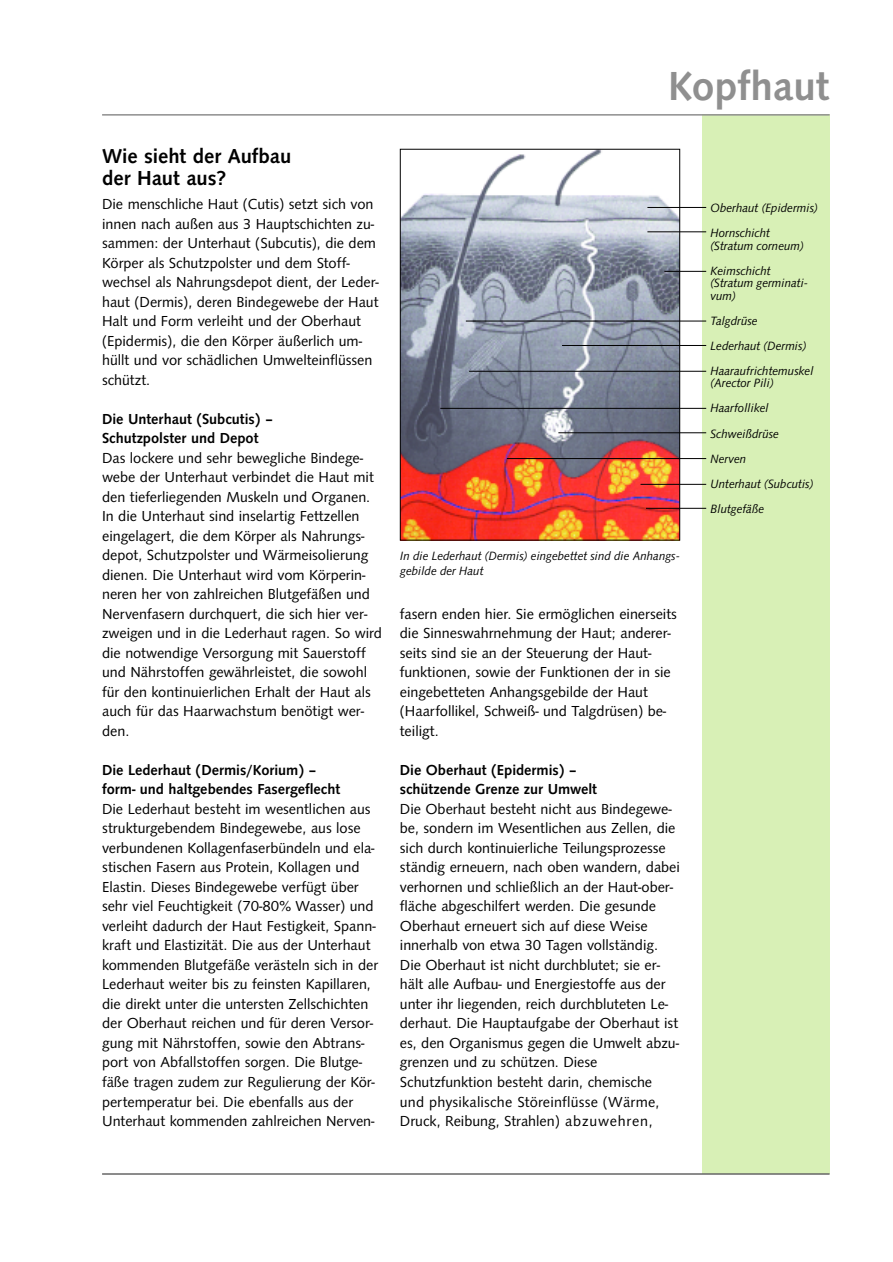
<style>
.page{position:relative;width:893px;height:1262px;background:#fff}
.page>*{position:absolute;margin:0;border:0;box-sizing:border-box;transform-origin:0 0}
.t1{font:500 42px "Syntax T";color:#8f8f8f}
.t2{font:500 21px/22.5px "Syntax T";color:#000}
.t3{font:15px/19.5px "Syntax T";color:#000}
.t4{font:500 15px/19.5px "Syntax T";color:#000}
.t5{font:italic 12px/25px "Syntax";color:#000;scale:.96 1}
</style>
<div class="page">
<div style="left:702px;top:115px;width:127px;height:1059px;background:#d8f0b6"></div>
<hr style="left:102px;top:1173px;width:727px;height:1px;background:#666">
<hr style="left:102px;top:114px;width:727px;height:2px;background:#8f8f8f">
<img style="left:402px;top:151px;width:276px;height:387px">
<div style="left:400px;top:149px;width:280px;height:391px;border:1px solid #000"></div>
<hr style="left:647px;top:207px;width:59px;height:1px;background:#000">
<hr style="left:647px;top:231px;width:59px;height:1px;background:#000">
<hr style="left:664px;top:271px;width:42px;height:1px;background:#000">
<hr style="left:466px;top:321px;width:240px;height:1px;background:#000">
<hr style="left:562px;top:345px;width:144px;height:1px;background:#000">
<hr style="left:440px;top:408px;width:266px;height:1px;background:#000">
<hr style="left:558px;top:432px;width:148px;height:1px;background:#000">
<hr style="left:507px;top:458px;width:199px;height:1px;background:#000">
<hr style="left:640px;top:484px;width:66px;height:1px;background:#000">
<hr style="left:646px;top:508px;width:60px;height:1px;background:#000">
<hr style="left:469px;top:371px;width:237px;height:1px;background:#000">
<h2 class="t2" style="left:102px;top:147px;width:191px">Wie sieht der Aufbau der Haut aus?</h2>
<p class="t3" style="left:102px;top:196px;width:278px">Die menschliche Haut (Cutis) setzt sich von innen nach außen aus 3 Hauptschichten zu&shy;sammen: der Unterhaut (Subcutis), die dem Körper als Schutzpolster und dem Stoff&shy;wechsel als Nahrungsdepot dient, der Leder&shy;haut (Dermis), deren Bindegewebe der Haut Halt und Form verleiht und der Oberhaut (Epidermis), die den Körper äußerlich um&shy;hüllt und vor schädlichen Umwelteinflüssen schützt.</p>
<p class="t4" style="left:102px;top:410px;width:172px">Die Unterhaut (Subcutis) –<br>Schutzpolster und Depot</p>
<p class="t3" style="left:102px;top:449px;width:281px">Das lockere und sehr bewegliche Bindege&shy;webe der Unterhaut verbindet die Haut mit den tieferliegenden Muskeln und Organen.<br>In die Unterhaut sind inselartig Fettzellen eingelagert, die dem Körper als Nahrungs&shy;depot, Schutzpolster und Wärmeisolierung dienen. Die Unterhaut wird vom Körperin&shy;neren her von zahlreichen Blutgefäßen und Nervenfasern durchquert, die sich hier ver&shy;zweigen und in die Lederhaut ragen. So wird die notwendige Versorgung mit Sauerstoff und Nährstoffen gewährleistet, die sowohl für den kontinuierlichen Erhalt der Haut als auch für das Haarwachstum benötigt wer&shy;den.</p>
<p class="t4" style="left:102px;top:761px;width:240px">Die Lederhaut (Dermis/Korium) – form- und haltgebendes Fasergeflecht</p>
<p class="t3" style="left:102px;top:800px;width:277px">Die Lederhaut besteht im wesentlichen aus strukturgebendem Bindegewebe, aus lose verbundenen Kollagenfaserbündeln und ela&shy;stischen Fasern aus Protein, Kollagen und Elastin. Dieses Bindegewebe verfügt über sehr viel Feuchtigkeit (70-80% Wasser) und verleiht dadurch der Haut Festigkeit, Spann&shy;kraft und Elastizität. Die aus der Unterhaut kommenden Blutgefäße verästeln sich in der Lederhaut weiter bis zu feinsten Kapillaren, die direkt unter die untersten Zellschichten der Oberhaut reichen und für deren Versor&shy;gung mit Nährstoffen, sowie den Abtrans&shy;port von Abfallstoffen sorgen. Die Blutge&shy;fäße tragen zudem zur Regulierung der Kör&shy;pertemperatur bei. Die ebenfalls aus der Unterhaut kommenden zahlreichen Nerven-</p>
<h1 class="t1" style="left:668px;top:71px;width:163px">Kopfhaut</h1>
<p class="t5" style="left:400px;top:549px;width:293px;line-height:15px">In die Lederhaut (Dermis) eingebettet sind die Anhangs&shy;gebilde der Haut</p>
<p class="t3" style="left:400px;top:605px;width:278px">fasern enden hier. Sie ermöglichen einerseits die Sinneswahrnehmung der Haut; anderer&shy;seits sind sie an der Steuerung der Haut&shy;funktionen, sowie der Funktionen der in sie eingebetteten Anhangsgebilde der Haut (Haarfollikel, Schweiß- und Talgdrüsen) be&shy;teiligt.</p>
<p class="t4" style="left:400px;top:761px;width:199px">Die Oberhaut (Epidermis) – schützende Grenze zur Umwelt</p>
<p class="t3" style="left:400px;top:800px;width:281px">Die Oberhaut besteht nicht aus Bindegewe&shy;be, sondern im Wesentlichen aus Zellen, die sich durch kontinuierliche Teilungsprozesse ständig erneuern, nach oben wandern, dabei verhornen und schließlich an der Haut-ober&shy;fläche abgeschilfert werden. Die gesunde Oberhaut erneuert sich auf diese Weise innerhalb von etwa 30 Tagen vollständig.<br>Die Oberhaut ist nicht durchblutet; sie er&shy;hält alle Aufbau- und Energiestoffe aus der unter ihr liegenden, reich durchbluteten Le&shy;derhaut. Die Hauptaufgabe der Oberhaut ist es, den Organismus gegen die Umwelt abzu&shy;grenzen und zu schützen. Diese Schutzfunktion besteht darin, chemische und physikalische Störeinflüsse (Wärme, Druck, Reibung, Strahlen) abzuwehren,</p>
<p class="t5" style="left:710px;top:196px;width:113px">Oberhaut (Epidermis)<br>Hornschicht</p>
<p class="t5" style="left:710px;top:234px;width:99px">(Stratum corneum)<br>Keimschicht</p>
<p class="t5" style="left:710px;top:278px;width:103px;line-height:12.6px">(Stratum germinati&shy;vum)</p>
<p class="t5" style="left:710px;top:309px;width:109px">Talgdrüse<br>Lederhaut (Dermis)<br>Haaraufrichtemuskel</p>
<p class="t5" style="left:710px;top:372px;width:109px">(Arector Pili)<br>Haarfollikel<br>Schweißdrüse<br>Nerven<br>Unterhaut (Subcutis)<br>Blutgefäße</p>
</div>
